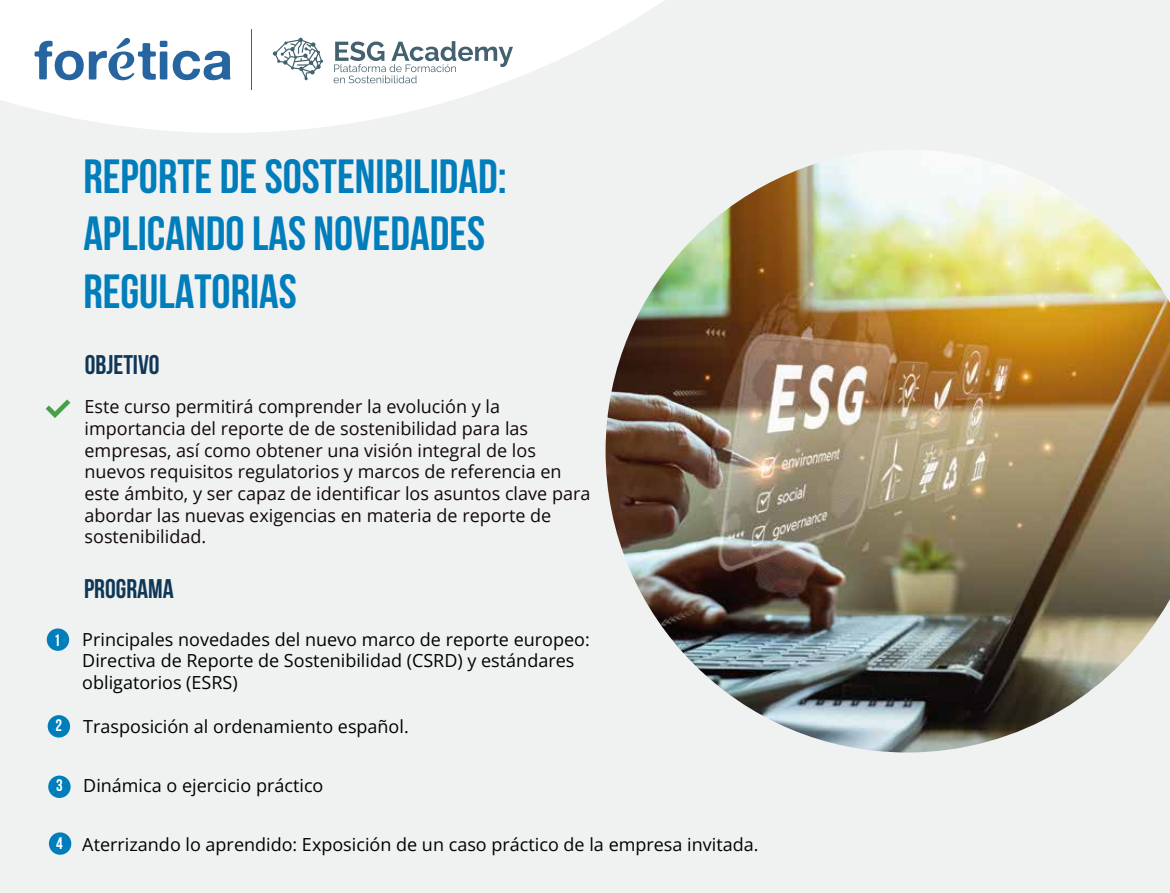
<style>
.page{position:relative;width:1170px;height:893px;background:#fff}
.page>*{position:absolute;margin:0;border:0;box-sizing:border-box;transform-origin:0 0}
.t1{font:700 48px/57.6px "Bebas Neue";color:#007dbb}
.t2{font:700 27px "Bebas Neue";color:#0f3757}
.t3{font:18px/21.6px "Open Sans";color:#110809}
.t4{font:18px/21.6px "Open Sans";color:#010101}
.t5{font:700 16.65px "Bebas Neue";color:#fff}
</style>
<div class="page">
<div style="left:0;top:0;width:1169px;height:893px;background:#f0f1f1"></div>
<svg style="left:0;top:0;width:664px;height:133px;fill:#fff"></svg>
<svg style="left:34px;top:38px;width:133px;height:42px"></svg>
<svg style="left:173px;top:51px;width:57px;height:29px"></svg>
<hr style="left:251px;top:29px;width:1px;height:60px;background:#43616e">
<svg style="left:333px;top:41px;width:180px;height:42px"></svg>
<svg style="left:273px;top:38px;width:50px;height:42px"></svg>
<svg style="left:46px;top:399px;width:24px;height:19px"></svg>
<div style="left:47px;top:628px;width:22px;height:23px;background:#007dbb;border-radius:50%"></div>
<div style="left:48px;top:715px;width:22px;height:22px;background:#007dbb;border-radius:50%"></div>
<img style="left:605px;top:163px;width:564px;height:589px">
<div style="left:48px;top:776px;width:23px;height:22px;background:#007dbb;border-radius:50%"></div>
<div style="left:49px;top:832px;width:22px;height:23px;background:#007dbb;border-radius:50%"></div>
<h1 class="t1" style="left:83px;top:147px;width:425px">REPORTE DE SOSTENIBILIDAD:<br>APLICANDO LAS NOVEDADES<br>REGULATORIAS</h1>
<h2 class="t2" style="left:85px;top:350px;width:76px">OBJETIVO</h2>
<p class="t3" style="left:84px;top:396px;width:507px">Este curso permitirá comprender la evolución y la importancia del reporte de de sostenibilidad para las empresas, así como obtener una visión integral de los nuevos requisitos regulatorios y marcos de referencia en este ámbito, y ser capaz de identificar los asuntos clave para abordar las nuevas exigencias en materia de reporte de sostenibilidad.</p>
<h2 class="t2" style="left:84px;top:574px;width:91px">PROGRAMA</h2>
<p class="t5" style="left:54px;top:631px;width:8px">1</p>
<p class="t5" style="left:55px;top:716px;width:8px">2</p>
<p class="t4" style="left:82px;top:628px;width:509px">Principales novedades del nuevo marco de reporte europeo:<br>Directiva de Reporte de Sostenibilidad (CSRD) y estándares obligatorios (ESRS)</p>
<p class="t4" style="left:83px;top:715px;width:327px">Trasposición al ordenamiento español.</p>
<p class="t5" style="left:56px;top:777px;width:8px">3</p>
<p class="t4" style="left:83px;top:774px;width:242px">Dinámica o ejercicio práctico</p>
<p class="t5" style="left:56px;top:834px;width:8px">4</p>
<p class="t4" style="left:82px;top:833px;width:677px">Aterrizando lo aprendido: Exposición de un caso práctico de la empresa invitada.</p>
</div>
